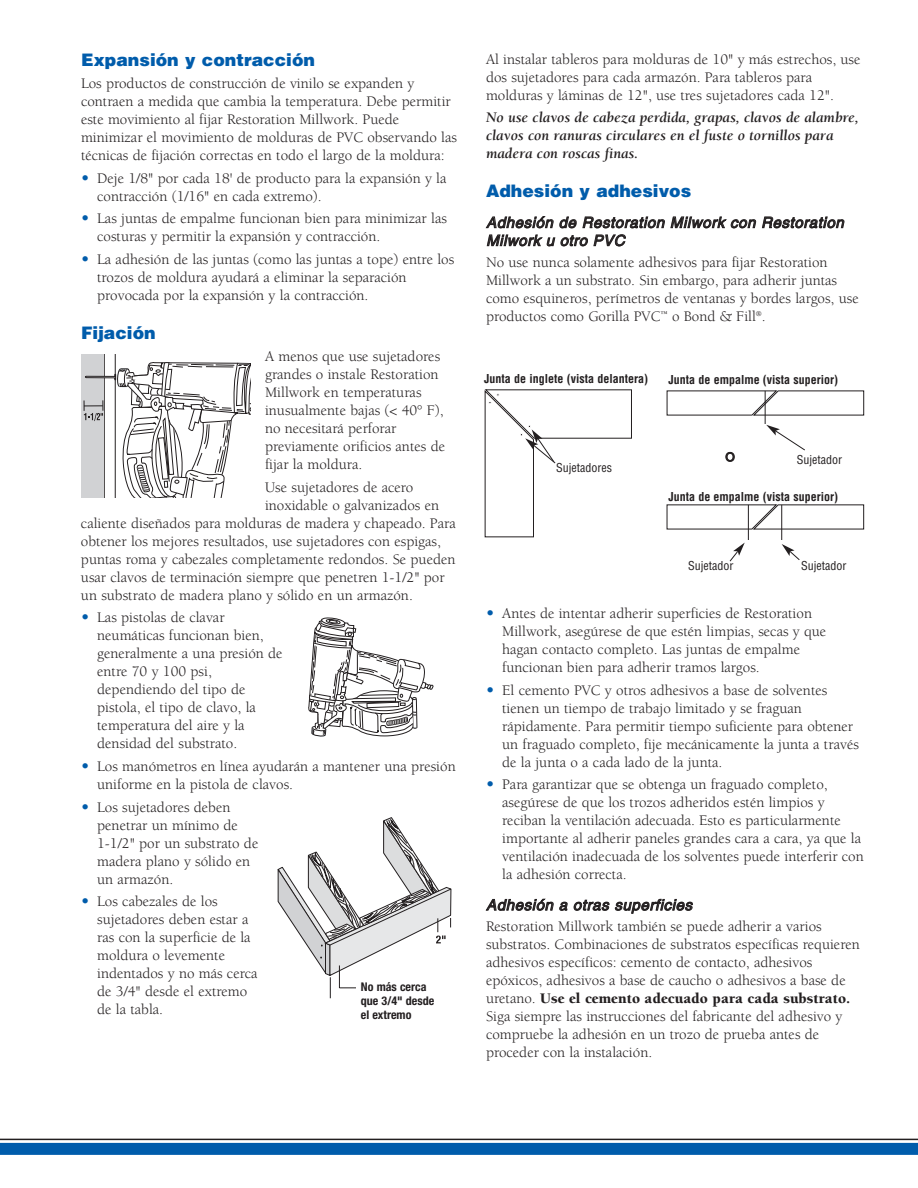
<style>
.page{position:relative;width:918px;height:1188px;background:#fff}
.page>*{position:absolute;margin:0;border:0;box-sizing:border-box;transform-origin:0 0}
.t1{font:900 17.25px "Helvetica";color:#005cab}
.t2{font:15px/18px "Berkeley";color:#231f20}
.t3{font:italic 700 15px/18px "Berkeley";color:#231f20}
.t4{font:italic 15px/18px "Helvetica";color:#231f20}
.t5{font:700 condensed 12px "Helvetica";color:#231f20}
.t6{font:condensed 12px "Helvetica";color:#231f20}
.t7{font:700 condensed 12px/14.4px "Helvetica Neue";color:#231f20}
.t8{font:12px "Helvetica";color:#231f20}
.t9{font:900 condensed 11.55px/11.6px "Helvetica Neue";letter-spacing:-.005em;color:#231f20;scale:.93 1}
.s1{font-weight:700;font-size:16.5px;color:#005cab}
.s2{font-weight:900}
</style>
<div class="page">
<div style="left:0;top:1143px;width:918px;height:12px;background:#005cab"></div>
<hr style="left:0;top:1139px;width:918px;height:1px;background:#231f20">
<svg style="left:308px;top:617px;width:126px;height:120px"></svg>
<svg style="left:277px;top:817px;width:175px;height:181px"></svg>
<div style="left:81px;top:354px;width:23px;height:144px;background:#d1d2d4"></div>
<svg style="left:84px;top:354px;width:167px;height:144px"></svg>
<svg style="left:667px;top:391px;width:197px;height:25px"></svg>
<hr style="left:765px;top:391px;width:1px;height:32px;background:#231f20">
<svg style="left:667px;top:505px;width:197px;height:25px"></svg>
<hr style="left:748px;top:505px;width:1px;height:34px;background:#231f20">
<hr style="left:781px;top:505px;width:1px;height:34px;background:#231f20">
<svg style="left:485px;top:389px;width:147px;height:148px"></svg>
<svg style="left:729px;top:543px;width:16px;height:19px"></svg>
<svg style="left:782px;top:544px;width:18px;height:16px"></svg>
<svg style="left:766px;top:425px;width:39px;height:26px"></svg>
<div style="left:356px;top:976px;width:84px;height:56px;background:#fff"></div>
<p class="t1" style="left:81px;top:53px;width:236px">Expansión y contracción</p>
<p class="t2" style="left:81px;top:76px;width:378px">Los productos de construcción de vinilo se expanden y contraen a medida que cambia la temperatura. Debe permitir este movimiento al fijar Restoration Millwork. Puede minimizar el movimiento de molduras de PVC observando las técnicas de fijación correctas en todo el largo de la moldura:</p>
<p class="t2" style="left:97px;top:170px;width:351px;text-indent:-16px"><span class="s1">•</span> Deje 1/8" por cada 18' de producto para la expansión y la contracción (1/16" en cada extremo).</p>
<p class="t2" style="left:97px;top:211px;width:351px;text-indent:-16px"><span class="s1">•</span> Las juntas de empalme funcionan bien para minimizar las costuras y permitir la expansión y contracción.</p>
<p class="t2" style="left:97px;top:251px;width:359px;text-indent:-16px"><span class="s1">•</span> La adhesión de las juntas (como las juntas a tope) entre los trozos de moldura ayudará a eliminar la separación provocada por la expansión y la contracción.</p>
<p class="t1" style="left:81px;top:326px;width:76px">Fijación</p>
<p class="t2" style="left:265px;top:349px;width:182px">A menos que use sujetadores grandes o instale Restoration<br>Millwork en temperaturas inusualmente bajas (&lt; 40° F), no necesitará perforar previamente orificios antes de fijar la moldura.</p>
<p class="t2" style="left:265px;top:480px;width:150px">Use sujetadores de acero</p>
<p class="t2" style="left:265px;top:498px;width:176px">inoxidable o galvanizados en</p>
<p class="t2" style="left:81px;top:516px;width:376px">caliente diseñados para molduras de madera y chapeado. Para</p>
<p class="t2" style="left:81px;top:534px;width:362px">obtener los mejores resultados, use sujetadores con espigas,</p>
<p class="t2" style="left:81px;top:552px;width:376px">puntas roma y cabezales completamente redondos. Se pueden</p>
<p class="t2" style="left:81px;top:570px;width:365px">usar clavos de terminación siempre que penetren 1-1/2" por</p>
<p class="t2" style="left:81px;top:588px;width:333px">un substrato de madera plano y sólido en un armazón.</p>
<p class="t2" style="left:97px;top:610px;width:187px;text-indent:-16px"><span class="s1">•</span> Las pistolas de clavar neumáticas funcionan bien, generalmente a una presión de entre 70 y 100 psi, dependiendo del tipo de pistola, el tipo de clavo, la temperatura del aire y la densidad del substrato.</p>
<p class="t2" style="left:97px;top:759px;width:360px;text-indent:-16px"><span class="s1">•</span> Los manómetros en línea ayudarán a mantener una presión uniforme en la pistola de clavos.</p>
<p class="t2" style="left:97px;top:799px;width:163px;text-indent:-16px"><span class="s1">•</span> Los sujetadores deben penetrar un mínimo de<br>1-1/2" por un substrato de madera plano y sólido en un armazón.</p>
<p class="t2" style="left:97px;top:894px;width:162px;text-indent:-16px"><span class="s1">•</span> Los cabezales de los sujetadores deben estar a ras con la superficie de la moldura o levemente indentados y no más cerca de 3/4" desde el extremo de la tabla.</p>
<p class="t7" style="left:361px;top:980px;width:75px">No más cerca que 3/4" desde el extremo</p>
<p class="t9" style="left:360px;top:985px;width:70px">No closer than<br>3/4'' from end</p>
<p class="t2" style="left:486px;top:51px;width:376px">Al instalar tableros para molduras de 10" y más estrechos, use dos sujetadores para cada armazón. Para tableros para molduras y láminas de 12", use tres sujetadores cada 12".</p>
<p class="t3" style="left:486px;top:110px;width:374px">No use clavos de cabeza perdida, grapas, clavos de alambre, clavos con ranuras circulares en el fuste o tornillos para madera con roscas finas.</p>
<p class="t1" style="left:486px;top:185px;width:207px">Adhesión y adhesivos</p>
<p class="t4" style="left:486px;top:215px;width:362px">Adhesión de Restoration Milwork con Restoration<br>Milwork u otro PVC</p>
<p class="t2" style="left:486px;top:255px;width:374px">No use nunca solamente adhesivos para fijar Restoration Millwork a un substrato. Sin embargo, para adherir juntas como esquineros, perímetros de ventanas y bordes largos, use productos como Gorilla PVC<sup>™</sup> o Bond &amp; Fill<sup>®</sup>.</p>
<p class="t5" style="left:484px;top:374px;width:165px">Junta de inglete (vista delantera)</p>
<p class="t5" style="left:668px;top:375px;width:171px">Junta de empalme (vista superior)</p>
<p class="t6" style="left:556px;top:463px;width:57px">Sujetadores</p>
<p class="t8" style="left:725px;top:453px;width:11px">O</p>
<p class="t6" style="left:797px;top:455px;width:47px">Sujetador</p>
<p class="t5" style="left:668px;top:492px;width:171px">Junta de empalme (vista superior)</p>
<p class="t6" style="left:688px;top:561px;width:47px">Sujetador</p>
<p class="t6" style="left:801px;top:561px;width:47px">Sujetador</p>
<p class="t2" style="left:502px;top:606px;width:326px;text-indent:-16px"><span class="s1">•</span> Antes de intentar adherir superficies de Restoration Millwork, asegúrese de que estén limpias, secas y que hagan contacto completo. Las juntas de empalme funcionan bien para adherir tramos largos.</p>
<p class="t2" style="left:502px;top:682px;width:358px;text-indent:-16px"><span class="s1">•</span> El cemento PVC y otros adhesivos a base de solventes tienen un tiempo de trabajo limitado y se fraguan rápidamente. Para permitir tiempo suficiente para obtener un fraguado completo, fije mecánicamente la junta a través de la junta o a cada lado de la junta.</p>
<p class="t2" style="left:502px;top:777px;width:363px;text-indent:-16px"><span class="s1">•</span> Para garantizar que se obtenga un fraguado completo, asegúrese de que los trozos adheridos estén limpios y reciban la ventilación adecuada. Esto es particularmente importante al adherir paneles grandes cara a cara, ya que la ventilación inadecuada de los solventes puede interferir con la adhesión correcta.</p>
<p class="t4" style="left:486px;top:897px;width:210px">Adhesión a otras superficies</p>
<p class="t2" style="left:486px;top:919px;width:375px">Restoration Millwork también se puede adherir a varios substratos. Combinaciones de substratos específicas requieren adhesivos específicos: cemento de contacto, adhesivos epóxicos, adhesivos a base de caucho o adhesivos a base de uretano. <span class="s2">Use el cemento adecuado para cada substrato.<br></span>Siga siempre las instrucciones del fabricante del adhesivo y compruebe la adhesión en un trozo de prueba antes de proceder con la instalación.</p>
</div>
